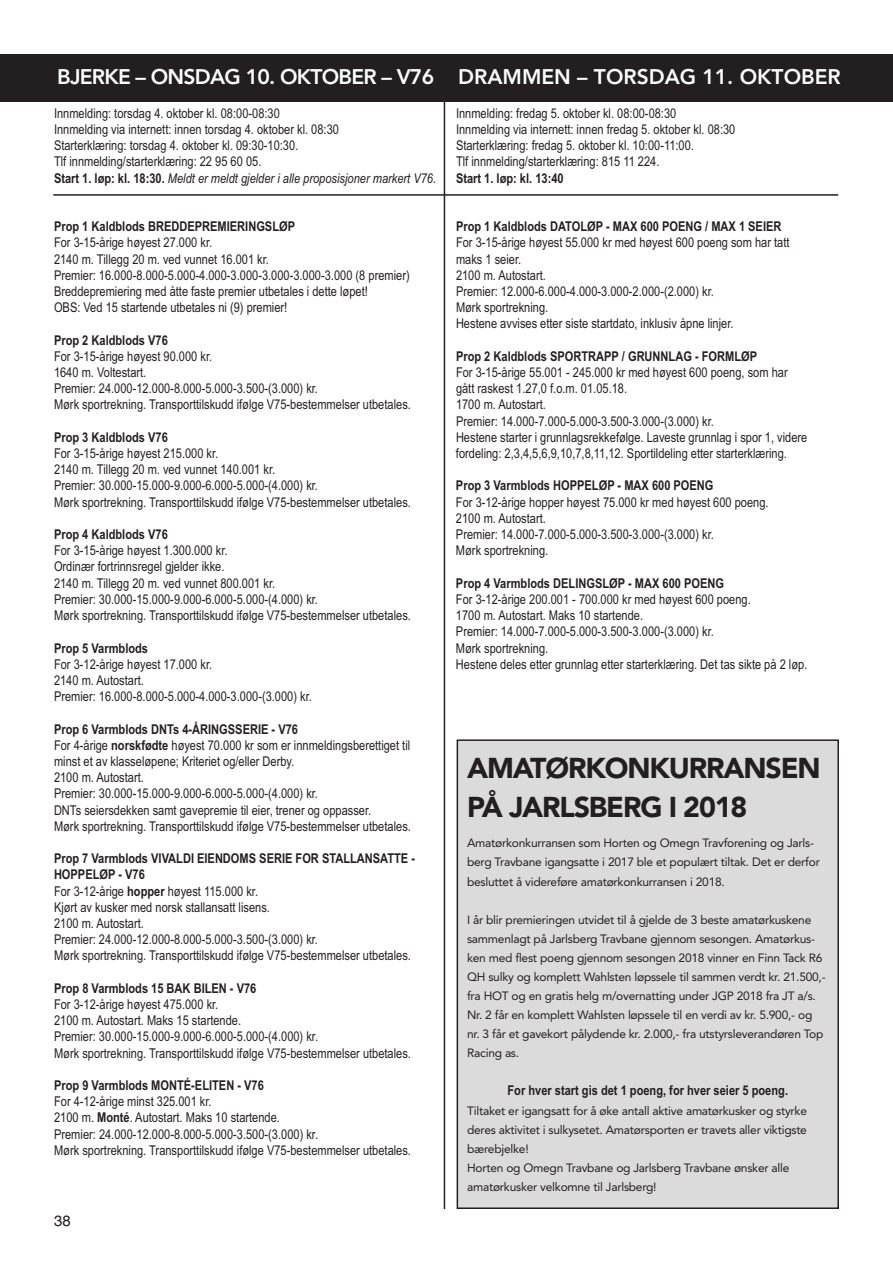
<style>
.page{position:relative;width:893px;height:1263px;background:#fff}
.page>*{position:absolute;margin:0;border:0;box-sizing:border-box;transform-origin:0 0}
.t1{font:900 28.5px/38.7px "Avenir";letter-spacing:-.04em;color:#231f20}
.t2{font:800 21px "Avenir";letter-spacing:-.015em;color:#fff}
.t3{font:15px "Helvetica";color:#231f20}
.t4{font:13.5px/16.2px "Arial Narrow";color:#231f20}
.t5{font:700 13.5px "Arial Narrow";color:#231f20}
.t6{font:12px/19px "Avenir";letter-spacing:-.02em;color:#231f20}
.s1{font-weight:700}
.s2{font-style:italic}
</style>
<div class="page">
<div style="left:0;top:54px;width:893px;height:48px;background:#231f20"></div>
<hr style="left:444px;top:54px;width:1px;height:1155px;background:#231f20">
<hr style="left:53px;top:194px;width:785px;height:2px;background:#231f20">
<div style="left:458px;top:741px;width:379px;height:466px;background:#dcdbdc"></div>
<div style="left:457px;top:739px;width:382px;height:470px;border:2px solid #231f20"></div>
<h2 class="t2" style="left:57px;top:60px;width:785px">BJERKE – ONSDAG 10. OKTOBER – V76 DRAMMEN – TORSDAG 11. OKTOBER</h2>
<p class="t4" style="left:54px;top:105px;width:384px">Innmelding: torsdag 4. oktober kl. 08:00-08:30<br>Innmelding via internett: innen torsdag 4. oktober kl. 08:30<br>Starterklæring: torsdag 4. oktober kl. 09:30-10:30.<br>Tlf innmelding/starterklæring: 22 95 60 05.<br><span class="s1">Start 1. løp: kl. 18:30.</span> <span class="s2">Meldt er meldt gjelder i alle proposisjoner markert V76.</span></p>
<p class="t5" style="left:54px;top:219px;width:243px">Prop 1 Kaldblods BREDDEPREMIERINGSLØP</p>
<p class="t4" style="left:54px;top:235px;width:357px">For 3-15-årige høyest 27.000 kr.<br>2140 m. Tillegg 20 m. ved vunnet 16.001 kr.<br>Premier: 16.000-8.000-5.000-4.000-3.000-3.000-3.000-3.000 (8 premier)<br>Breddepremiering med åtte faste premier utbetales i dette løpet!<br>OBS: Ved 15 startende utbetales ni (9) premier!</p>
<p class="t5" style="left:54px;top:332px;width:115px">Prop 2 Kaldblods V76</p>
<p class="t4" style="left:54px;top:348px;width:358px">For 3-15-årige høyest 90.000 kr.<br>1640 m. Voltestart.<br>Premier: 24.000-12.000-8.000-5.000-3.500-(3.000) kr.<br>Mørk sportrekning. Transporttilskudd ifølge V75-bestemmelser utbetales.</p>
<p class="t5" style="left:54px;top:429px;width:115px">Prop 3 Kaldblods V76</p>
<p class="t4" style="left:54px;top:445px;width:358px">For 3-15-årige høyest 215.000 kr.<br>2140 m. Tillegg 20 m. ved vunnet 140.001 kr.<br>Premier: 30.000-15.000-9.000-6.000-5.000-(4.000) kr.<br>Mørk sportrekning. Transporttilskudd ifølge V75-bestemmelser utbetales.</p>
<p class="t5" style="left:54px;top:526px;width:115px">Prop 4 Kaldblods V76</p>
<p class="t4" style="left:54px;top:542px;width:358px">For 3-15-årige høyest 1.300.000 kr.<br>Ordinær fortrinnsregel gjelder ikke.<br>2140 m. Tillegg 20 m. ved vunnet 800.001 kr.<br>Premier: 30.000-15.000-9.000-6.000-5.000-(4.000) kr.<br>Mørk sportrekning. Transporttilskudd ifølge V75-bestemmelser utbetales.</p>
<p class="t5" style="left:54px;top:640px;width:96px">Prop 5 Varmblods</p>
<p class="t4" style="left:54px;top:656px;width:259px">For 3-12-årige høyest 17.000 kr.<br>2140 m. Autostart.<br>Premier: 16.000-8.000-5.000-4.000-3.000-(3.000) kr.</p>
<p class="t4" style="left:54px;top:721px;width:358px"><span class="s1">Prop 6 Varmblods DNTs 4-ÅRINGSSERIE - V76<br></span>For 4-årige <span class="s1">norskfødte</span> høyest 70.000 kr som er innmeldingsberettiget til minst et av klasseløpene; Kriteriet og/eller Derby.<br>2100 m. Autostart.<br>Premier: 30.000-15.000-9.000-6.000-5.000-(4.000) kr.<br>DNTs seiersdekken samt gavepremie til eier, trener og oppasser.<br>Mørk sportrekning. Transporttilskudd ifølge V75-bestemmelser utbetales.</p>
<p class="t4" style="left:54px;top:850px;width:363px"><span class="s1">Prop 7 Varmblods VIVALDI EIENDOMS SERIE FOR STALLANSATTE - HOPPELØP - V76<br></span>For 3-12-årige <span class="s1">hopper</span> høyest 115.000 kr.<br>Kjørt av kusker med norsk stallansatt lisens.<br>2100 m. Autostart.<br>Premier: 24.000-12.000-8.000-5.000-3.500-(3.000) kr.<br>Mørk sportrekning. Transporttilskudd ifølge V75-bestemmelser utbetales.</p>
<p class="t5" style="left:54px;top:980px;width:204px">Prop 8 Varmblods 15 BAK BILEN - V76</p>
<p class="t4" style="left:54px;top:996px;width:358px">For 3-12-årige høyest 475.000 kr.<br>2100 m. Autostart. Maks 15 startende.<br>Premier: 30.000-15.000-9.000-6.000-5.000-(4.000) kr.<br>Mørk sportrekning. Transporttilskudd ifølge V75-bestemmelser utbetales.</p>
<p class="t5" style="left:54px;top:1077px;width:211px">Prop 9 Varmblods MONTÉ-ELITEN - V76</p>
<p class="t4" style="left:54px;top:1093px;width:358px">For 4-12-årige minst 325.001 kr.<br>2100 m. <span class="s1">Monté</span>. Autostart. Maks 10 startende.<br>Premier: 24.000-12.000-8.000-5.000-3.500-(3.000) kr.<br>Mørk sportrekning. Transporttilskudd ifølge V75-bestemmelser utbetales.</p>
<p class="t4" style="left:456px;top:105px;width:281px">Innmelding: fredag 5. oktober kl. 08:00-08:30<br>Innmelding via internett: innen fredag 5. oktober kl. 08:30<br>Starterklæring: fredag 5. oktober kl. 10:00-11:00.<br>Tlf innmelding/starterklæring: 815 11 224.</p>
<p class="t5" style="left:456px;top:170px;width:109px">Start 1. løp: kl. 13:40</p>
<p class="t5" style="left:456px;top:219px;width:327px">Prop 1 Kaldblods DATOLØP - MAX 600 POENG / MAX 1 SEIER</p>
<p class="t4" style="left:456px;top:235px;width:335px">For 3-15-årige høyest 55.000 kr med høyest 600 poeng som har tatt maks 1 seier.<br>2100 m. Autostart.<br>Premier: 12.000-6.000-4.000-3.000-2.000-(2.000) kr.<br>Mørk sportrekning.<br>Hestene avvises etter siste startdato, inklusiv åpne linjer.</p>
<p class="t5" style="left:456px;top:348px;width:303px">Prop 2 Kaldblods SPORTRAPP / GRUNNLAG - FORMLØP</p>
<p class="t4" style="left:456px;top:364px;width:353px">For 3-15-årige 55.001 - 245.000 kr med høyest 600 poeng, som har gått raskest 1.27,0 f.o.m. 01.05.18.<br>1700 m. Autostart.<br>Premier: 14.000-7.000-5.000-3.500-3.000-(3.000) kr.<br>Hestene starter i grunnlagsrekkefølge. Laveste grunnlag i spor 1, videre fordeling: 2,3,4,5,6,9,10,7,8,11,12. Sportildeling etter starterklæring.</p>
<p class="t5" style="left:456px;top:478px;width:259px">Prop 3 Varmblods HOPPELØP - MAX 600 POENG</p>
<p class="t4" style="left:456px;top:494px;width:314px">For 3-12-årige hopper høyest 75.000 kr med høyest 600 poeng.<br>2100 m. Autostart.<br>Premier: 14.000-7.000-5.000-3.500-3.000-(3.000) kr.<br>Mørk sportrekning.</p>
<p class="t5" style="left:456px;top:575px;width:270px">Prop 4 Varmblods DELINGSLØP - MAX 600 POENG</p>
<p class="t4" style="left:456px;top:591px;width:353px">For 3-12-årige 200.001 - 700.000 kr med høyest 600 poeng.<br>1700 m. Autostart. Maks 10 startende.<br>Premier: 14.000-7.000-5.000-3.500-3.000-(3.000) kr.<br>Mørk sportrekning.<br>Hestene deles etter grunnlag etter starterklæring. Det tas sikte på 2 løp.</p>
<h1 class="t1" style="left:467px;top:748px;width:355px">AMATØRKONKURRANSEN<br>PÅ JARLSBERG I 2018</h1>
<p class="t6" style="left:467px;top:833px;width:354px">Amatørkonkurransen som Horten og Omegn Travforening og Jarls&shy;berg Travbane igangsatte i 2017 ble et populært tiltak. Det er derfor besluttet å videreføre amatørkonkurransen i 2018.</p>
<p class="t6" style="left:467px;top:910px;width:360px">I år blir premieringen utvidet til å gjelde de 3 beste amatørkuskene sammenlagt på Jarlsberg Travbane gjennom sesongen. Amatørkus&shy;ken med flest poeng gjennom sesongen 2018 vinner en Finn Tack R6<br>QH sulky og komplett Wahlsten løpssele til sammen verdt kr. 21.500,- fra HOT og en gratis helg m/overnatting under JGP 2018 fra JT a/s.<br>Nr. 2 får en komplett Wahlsten løpssele til en verdi av kr. 5.900,- og nr. 3 får et gavekort pålydende kr. 2.000,- fra utstyrsleverandøren Top Racing as.</p>
<p class="t5" style="left:507px;top:1083px;width:282px">For hver start gis det 1 poeng, for hver seier 5 poeng.</p>
<p class="t6" style="left:467px;top:1100px;width:341px">Tiltaket er igangsatt for å øke antall aktive amatørkusker og styrke deres aktivitet i sulkysetet. Amatørsporten er travets aller viktigste bærebjelke!<br>Horten og Omegn Travbane og Jarlsberg Travbane ønsker alle amatørkusker velkomne til Jarlsberg!</p>
<p class="t3" style="left:54px;top:1212px;width:18px">38</p>
</div>
